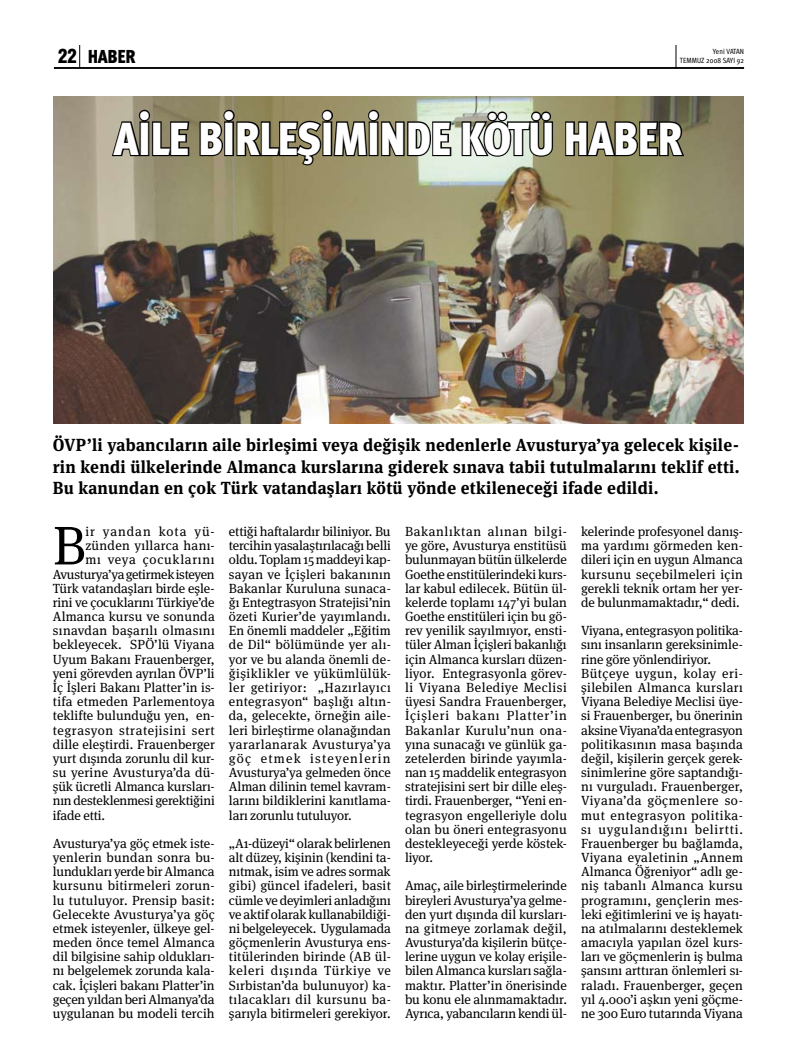
<style>
.page{position:relative;width:798px;height:1063px;background:#fff}
.page>*{position:absolute;margin:0;border:0;box-sizing:border-box;transform-origin:0 0}
.t1{font:54.38px "Meta Serif Pro";color:#000}
.t2{font:900 46.25px "Meta Cond Pro";letter-spacing:-.01em;color:#fff}
.t3{font:900 18.75px "Meta Cond Pro";letter-spacing:-.015em;color:#000}
.t4{font:700 17.5px/21.9px "Meta Serif Pro";letter-spacing:.015em;color:#000;text-align:justify;scale:.95 1}
.t5{font:13.25px/14.1px "Meta Serif Pro";color:#000;text-align:justify}
.t6{font:13.25px "Meta Serif Pro";letter-spacing:.02em;color:#000}
.t7{font:13.25px "Meta Serif Pro";letter-spacing:-.02em;color:#000}
.t8{font:13.25px "Meta Serif Pro";letter-spacing:.04em;color:#000}
.t9{font:13.25px "Meta Serif Pro";letter-spacing:.025em;color:#000}
.t10{font:13.25px "Meta Serif Pro";letter-spacing:.055em;color:#000}
.t11{font:13.25px "Meta Serif Pro";letter-spacing:.07em;color:#000}
.t12{font:7.5px/9px "Meta Cond Pro";letter-spacing:.005em;color:#000;text-align:right}
.s1{font-family:"Swiss 721 BT";font-stretch:condensed}
</style>
<div class="page">
<svg style="left:675px;top:45px;width:1px;height:22px"></svg>
<svg style="left:79px;top:45px;width:1px;height:22px"></svg>
<hr style="left:54px;top:67px;width:689px;height:2px;background:#000">
<img style="left:53px;top:97px;width:689px;height:327px">
<svg style="left:110px;top:109px;width:81px;height:49px;background:#706a57"></svg>
<svg style="left:198px;top:96px;width:254px;height:104px;background:#868161"></svg>
<svg style="left:460px;top:110px;width:94px;height:48px;background:#828779"></svg>
<svg style="left:563px;top:120px;width:122px;height:38px;background:#565339"></svg>
<h3 class="t3" style="left:58px;top:44px;width:79px"><span class="s1">22</span> HABER</h3>
<p class="t12" style="left:679px;top:47px;width:66px">YENI VATAN<br>TEMMUZ 2008 SAYI 92</p>
<h2 class="t2" style="left:114px;top:109px;width:570px">Aİle BİRLEŞİMİNDE KÖTÜ HABER</h2>
<p class="t4" style="left:53px;top:432px;width:724px">ÖVP’li yabancıların aile birleşimi veya değişik nedenlerle Avusturya’ya gelecek kişile&shy;rin kendi ülkelerinde Almanca kurslarına giderek sınava tabii tutulmalarını teklif etti.<br>Bu kanundan en çok Türk vatandaşları kötü yönde etkileneceği ifade edildi.</p>
<h1 class="t1" style="left:53px;top:506px;width:35px">B</h1>
<p class="t11" style="left:85px;top:522px;width:131px">ir yandan kota yü-</p>
<p class="t6" style="left:85px;top:536px;width:131px">zünden yıllarca hanı-</p>
<p class="t10" style="left:85px;top:550px;width:131px">mı veya çocuklarını</p>
<p class="t7" style="left:53px;top:564px;width:163px">Avusturya’ya getirmek isteyen</p>
<p class="t5" style="left:53px;top:580px;width:163px">Türk vatandaşları birde eşle-</p>
<p class="t5" style="left:53px;top:595px;width:163px">rini ve çocuklarını Türkiye’de</p>
<p class="t5" style="left:53px;top:609px;width:163px">Almanca kursu ve sonunda</p>
<p class="t9" style="left:53px;top:621px;width:163px">sınavdan başarılı olmasını</p>
<p class="t5" style="left:53px;top:637px;width:163px">bekleyecek. SPÖ’lü Viyana</p>
<p class="t5" style="left:53px;top:651px;width:163px">Uyum Bakanı Frauenberger,</p>
<p class="t5" style="left:53px;top:665px;width:163px">yeni görevden ayrılan ÖVP’li</p>
<p class="t5" style="left:53px;top:680px;width:163px">İç İşleri Bakanı Platter’in is-</p>
<p class="t6" style="left:53px;top:692px;width:163px">tifa etmeden Parlementoya</p>
<p class="t5" style="left:53px;top:708px;width:163px">teklifte bulunduğu yen, en-</p>
<p class="t8" style="left:53px;top:720px;width:163px">tegrasyon stratejisini sert</p>
<p class="t5" style="left:53px;top:736px;width:163px">dille eleştirdi. Frauenberger</p>
<p class="t5" style="left:53px;top:751px;width:163px">yurt dışında zorunlu dil kur-</p>
<p class="t6" style="left:53px;top:763px;width:163px">su yerine Avusturya’da dü-</p>
<p class="t5" style="left:53px;top:779px;width:163px">şük ücretli Almanca kursları-</p>
<p class="t5" style="left:53px;top:793px;width:163px">nın desteklenmesi gerektiğini</p>
<p class="t5" style="left:53px;top:807px;width:54px">ifade etti.</p>
<p class="t5" style="left:53px;top:836px;width:163px">Avusturya’ya göç etmek iste&shy;yenlerin bundan sonra bu&shy;lundukları yerde bir Almanca kursunu bitirmeleri zorun&shy;lu tutuluyor. Prensip basit:<br>Gelecekte Avusturya’ya göç etmek isteyenler, ülkeye gel&shy;meden önce temel Almanca dil bilgisine sahip oldukları&shy;nı belgelemek zorunda kala&shy;cak. İçişleri bakanı Platter’in geçen yıldan beri Almanya’da uygulanan bu modeli tercih</p>
<p class="t5" style="left:229px;top:524px;width:163px">ettiği haftalardır biliniyor. Bu tercihin yasalaştırılacağı belli oldu. Toplam 15 maddeyi kap&shy;sayan ve İçişleri bakanının Bakanlar Kuruluna sunaca&shy;ğı Entegtrasyon Stratejisi’nin özeti Kurier’de yayımlandı.<br>En önemli maddeler „Eğitim de Dil“ bölümünde yer alı&shy;yor ve bu alanda önemli de&shy;ğişiklikler ve yükümlülük&shy;ler getiriyor: „Hazırlayıcı entegrasyon“ başlığı altın&shy;da, gelecekte, örneğin aile&shy;leri birleştirme olanağından yararlanarak Avusturya’ya göç etmek isteyenlerin Avusturya’ya gelmeden önce Alman dilinin temel kavram&shy;larını bildiklerini kanıtlama&shy;ları zorunlu tutuluyor.</p>
<p class="t5" style="left:229px;top:836px;width:163px">„A1-düzeyi“ olarak belirlenen alt düzey, kişinin (kendini ta&shy;nıtmak, isim ve adres sormak gibi) güncel ifadeleri, basit cümle ve deyimleri anladığını ve aktif olarak kullanabildiği&shy;ni belgeleyecek. Uygulamada göçmenlerin Avusturya ens&shy;titülerinden birinde (AB ül&shy;keleri dışında Türkiye ve Sırbistan’da bulunuyor) ka&shy;tılacakları dil kursunu ba&shy;şarıyla bitirmeleri gerekiyor.</p>
<p class="t5" style="left:405px;top:524px;width:163px">Bakanlıktan alınan bilgi&shy;ye göre, Avusturya enstitüsü bulunmayan bütün ülkelerde Goethe enstitülerindeki kurs&shy;lar kabul edilecek. Bütün ül&shy;kelerde toplamı 147’yi bulan Goethe enstitüleri için bu gö&shy;rev yenilik sayılmıyor, ensti&shy;tüler Alman İçişleri bakanlığı için Almanca kursları düzen&shy;liyor. Entegrasyonla görev&shy;li Viyana Belediye Meclisi üyesi Sandra Frauenberger, İçişleri bakanı Platter’in Bakanlar Kurulu’nun ona&shy;yına sunacağı ve günlük ga&shy;zetelerden birinde yayımla&shy;nan 15 maddelik entegrasyon stratejisini sert bir dille eleş&shy;tirdi. Frauenberger, “Yeni en&shy;tegrasyon engelleriyle dolu olan bu öneri entegrasyonu destekleyeceği yerde köstek&shy;liyor.</p>
<p class="t5" style="left:405px;top:878px;width:163px">Amaç, aile birleştirmelerinde bireyleri Avusturya’ya gelme&shy;den yurt dışında dil kursları&shy;na gitmeye zorlamak değil, Avusturya’da kişilerin bütçe&shy;lerine uygun ve kolay erişile&shy;bilen Almanca kursları sağla&shy;maktır. Platter’in önerisinde bu konu ele alınmamaktadır.<br>Ayrıca, yabancıların kendi ül-</p>
<p class="t5" style="left:581px;top:524px;width:163px">kelerinde profesyonel danış&shy;ma yardımı görmeden ken&shy;dileri için en uygun Almanca kursunu seçebilmeleri için gerekli teknik ortam her yer&shy;de bulunmamaktadır,“ dedi.</p>
<p class="t5" style="left:581px;top:623px;width:163px;text-align:left">Viyana, entegrasyon politika&shy;sını insanların gereksinimle&shy;rine göre yönlendiriyor.<br>Bütçeye uygun, kolay eri&shy;şilebilen Almanca kursları<br>Viyana Belediye Meclisi üye&shy;si Frauenberger, bu önerinin aksine Viyana’da entegrasyon politikasının masa başında değil, kişilerin gerçek gerek&shy;sinimlerine göre saptandığı&shy;nı vurguladı. Frauenberger,<br>Viyana’da göçmenlere so&shy;mut entegrasyon politika&shy;sı uygulandığını belirtti.<br>Frauenberger bu bağlamda,<br>Viyana eyaletinin „Annem<br>Almanca Öğreniyor“ adlı ge&shy;niş tabanlı Almanca kursu programını, gençlerin mes&shy;leki eğitimlerini ve iş hayatı&shy;na atılmalarını desteklemek amacıyla yapılan özel kurs&shy;ları ve göçmenlerin iş bulma şansını arttıran önlemleri sı&shy;raladı. Frauenberger, geçen yıl 4.000’i aşkın yeni göçme&shy;ne 300 Euro tutarında Viyana</p>
</div>
